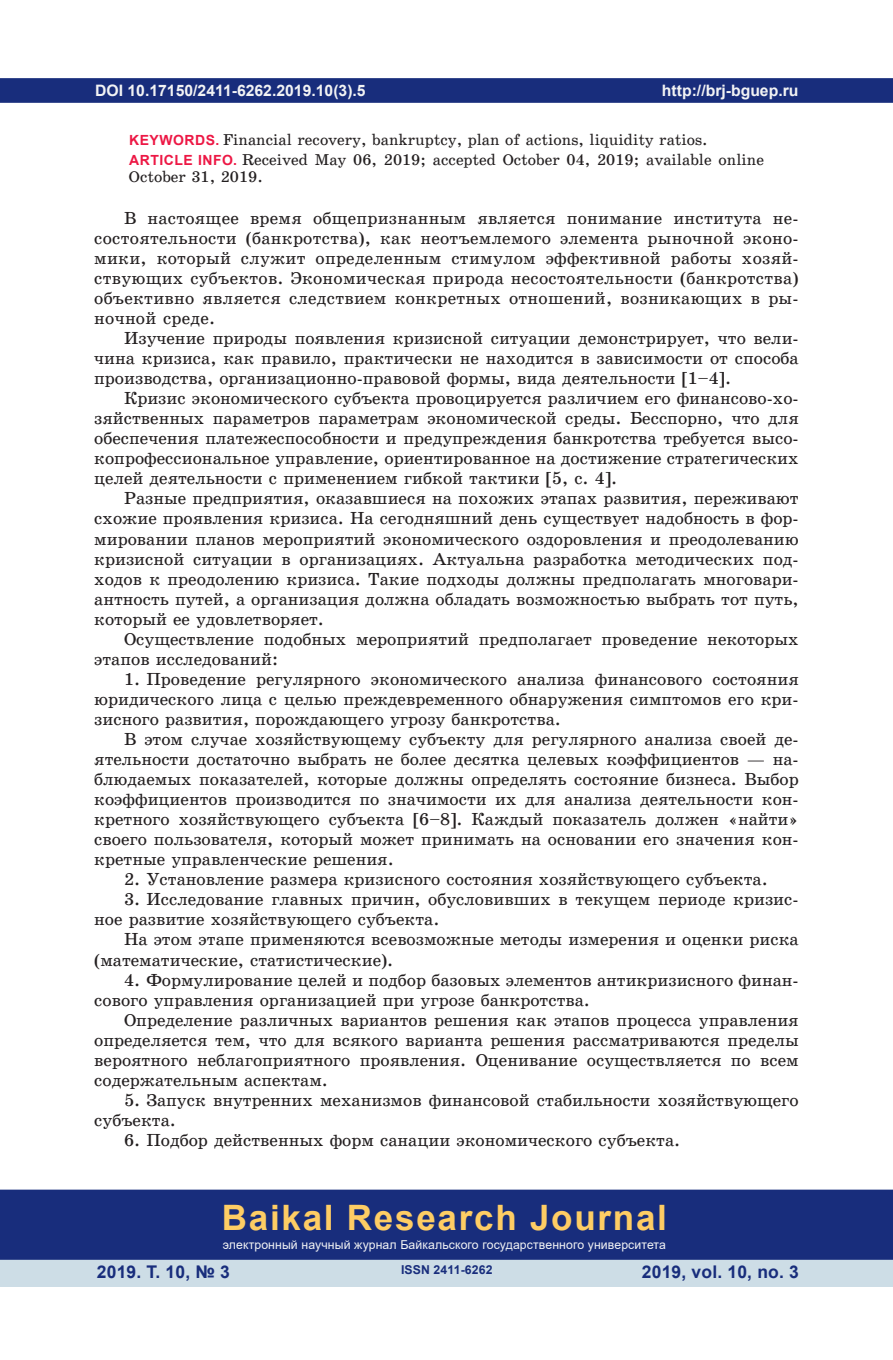
<style>
.page{position:relative;width:893px;height:1360px;background:#fff}
.page>*{position:absolute;margin:0;border:0;box-sizing:border-box;transform-origin:0 0}
.t1{font:700 35px "Arial";letter-spacing:.05em;color:#fecd64}
.t2{font:17.5px/20.1px "School Book C";color:#231f20;text-align:justify}
.t3{font:700 17.5px "Arial";letter-spacing:.01em;color:#182d7c}
.t4{font:15.75px/19.8px "School Book C";color:#231f20}
.t5{font:700 15.75px "Arial";color:#f2f3f4}
.t6{font:12.25px "Arial";letter-spacing:.01em;color:#f2f3f4}
.t7{font:700 12.25px "Arial";letter-spacing:.01em;color:#182d7c}
.s1{font-family:"Arial";font-weight:700;font-size:14px;color:#ed1845}
</style>
<div class="page">
<div style="left:0;top:78px;width:893px;height:25px;background:#182d7c;border:2px solid #182d7c"></div>
<div style="left:0;top:1258px;width:893px;height:28px;background:#cddde6"></div>
<div style="left:0;top:1189px;width:893px;height:70px;background:#182d7c;border:2px solid #182d7c"></div>
<p class="t5" style="left:95px;top:79px;width:272px">DOI 10.17150/2411-6262.2019.10(3).5</p>
<p class="t4" style="left:129px;top:130px;width:636px"><span class="s1">KEYWORDS.</span> Financial recovery, bankruptcy, plan of actions, liquidity ratios.<br><span class="s1">ARTICLE INFO.</span> Received May 06, 2019; accepted October 04, 2019; available online</p>
<p class="t4" style="left:129px;top:167px;width:135px">October 31, 2019.</p>
<p class="t2" style="left:94px;top:208px;width:706px;text-indent:30px">В настоящее время общепризнанным является понимание института не&shy;состоятельности (банкротства), как неотъемлемого элемента рыночной эконо&shy;мики, который служит определенным стимулом эффективной работы хозяй&shy;ствующих субъектов. Экономическая природа несостоятельности (банкротства) объективно является следствием конкретных отношений, возникающих в ры&shy;ночной среде.</p>
<p class="t2" style="left:94px;top:328px;width:706px;text-indent:30px">Изучение природы появления кризисной ситуации демонстрирует, что вели&shy;чина кризиса, как правило, практически не находится в зависимости от способа производства, организационно-правовой формы, вида деятельности [1–4].</p>
<p class="t2" style="left:94px;top:388px;width:706px;text-indent:30px">Кризис экономического субъекта провоцируется различием его финансово-хо&shy;зяйственных параметров параметрам экономической среды. Бесспорно, что для обеспечения платежеспособности и предупреждения банкротства требуется высо&shy;копрофессиональное управление, ориентированное на достижение стратегических целей деятельности с применением гибкой тактики [5, c. 4].</p>
<p class="t2" style="left:94px;top:488px;width:706px;text-indent:30px">Разные предприятия, оказавшиеся на похожих этапах развития, переживают схожие проявления кризиса. На сегодняшний день существует надобность в фор&shy;мировании планов мероприятий экономического оздоровления и преодолеванию кризисной ситуации в организациях. Актуальна разработка методических под&shy;ходов к преодолению кризиса. Такие подходы должны предполагать многовари&shy;антность путей, а организация должна обладать возможностью выбрать тот путь, который ее удовлетворяет.</p>
<p class="t2" style="left:94px;top:629px;width:706px;text-indent:30px">Осуществление подобных мероприятий предполагает проведение некоторых этапов исследований:</p>
<p class="t2" style="left:94px;top:669px;width:706px;text-indent:30px">1. Проведение регулярного экономического анализа финансового состояния юридического лица с целью преждевременного обнаружения симптомов его кри&shy;зисного развития, порождающего угрозу банкротства.</p>
<p class="t2" style="left:94px;top:729px;width:706px;text-indent:30px">В этом случае хозяйствующему субъекту для регулярного анализа своей де&shy;ятельности достаточно выбрать не более десятка целевых коэффициентов — на&shy;блюдаемых показателей, которые должны определять состояние бизнеса. Выбор коэффициентов производится по значимости их для анализа деятельности кон&shy;кретного хозяйствующего субъекта [6–8]. Каждый показатель должен «найти» своего пользователя, который может принимать на основании его значения кон&shy;кретные управленческие решения.</p>
<p class="t2" style="left:124px;top:869px;width:645px">2. Установление размера кризисного состояния хозяйствующего субъекта.</p>
<p class="t2" style="left:94px;top:889px;width:706px;text-indent:30px">3. Исследование главных причин, обусловивших в текущем периоде кризис&shy;ное развитие хозяйствующего субъекта.</p>
<p class="t2" style="left:94px;top:929px;width:706px;text-indent:30px">На этом этапе применяются всевозможные методы измерения и оценки риска (математические, статистические).</p>
<p class="t2" style="left:94px;top:969px;width:706px;text-indent:30px">4. Формулирование целей и подбор базовых элементов антикризисного финан&shy;сового управления организацией при угрозе банкротства.</p>
<p class="t2" style="left:94px;top:1009px;width:706px;text-indent:30px">Определение различных вариантов решения как этапов процесса управления определяется тем, что для всякого варианта решения рассматриваются пределы вероятного неблагоприятного проявления. Оценивание осуществляется по всем содержательным аспектам.</p>
<p class="t2" style="left:94px;top:1089px;width:706px;text-indent:30px">5. Запуск внутренних механизмов финансовой стабильности хозяйствующего субъекта.</p>
<p class="t2" style="left:124px;top:1130px;width:558px">6. Подбор действенных форм санации экономического субъекта.</p>
<p class="t5" style="left:662px;top:79px;width:138px">http://brj-bguep.ru</p>
<h1 class="t1" style="left:222px;top:1192px;width:447px">Baikal Research Journal</h1>
<p class="t6" style="left:223px;top:1236px;width:445px">электронный научный журнал Байкальского государственного университета</p>
<p class="t3" style="left:97px;top:1259px;width:135px">2019. Т. 10, № 3</p>
<p class="t3" style="left:642px;top:1259px;width:159px">2019, vol. 10, no. 3</p>
<p class="t7" style="left:401px;top:1261px;width:93px">ISSN 2411-6262</p>
</div>
